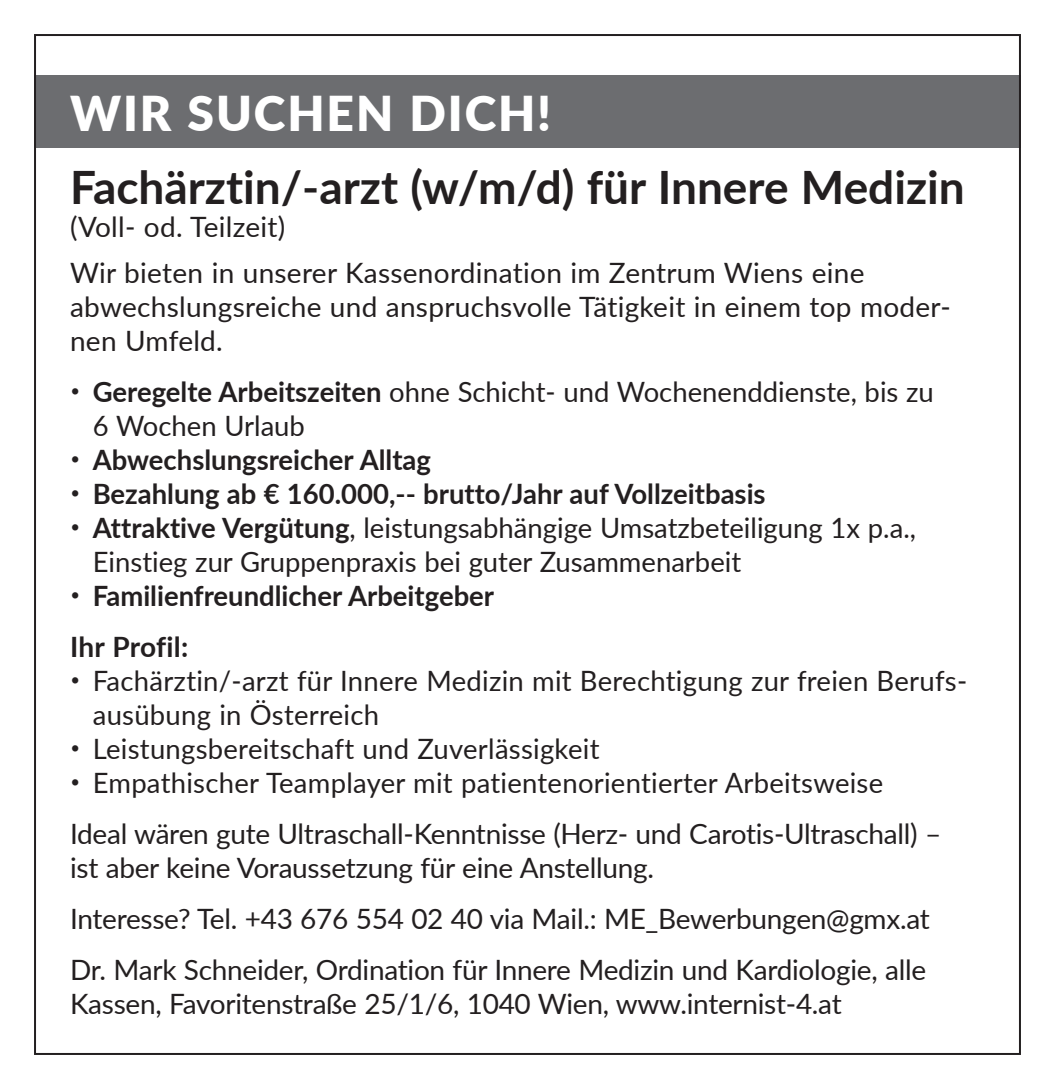
<style>
.page{position:relative;width:1055px;height:1089px;background:#fff}
.page>*{position:absolute;margin:0;border:0;box-sizing:border-box;transform-origin:0 0}
.t1{font:900 48px "Lato";letter-spacing:.04em;color:#fff}
.t2{font:700 46px "Lato";color:#231f20}
.t3{font:28px/34px "Lato";color:#231f20}
.t4{font:700 28px/51.2px "Lato";color:#231f20}
.s1{font-family:"Aller";font-weight:300}
.s2{font-weight:700}
</style>
<div class="page">
<div style="left:34px;top:75px;width:986px;height:73px;background:#6c6d70"></div>
<h1 class="t1" style="left:70px;top:78px;width:483px">WIR SUCHEN DICH!</h1>
<h2 class="t2" style="left:70px;top:153px;width:896px">Fachärztin/-arzt (w/m/d) für Innere Medizin</h2>
<p class="t3" style="left:70px;top:203px;width:796px;line-height:45.2px">(Voll- od. Teilzeit)<br>Wir bieten in unserer Kassenordination im Zentrum Wiens eine</p>
<p class="t3" style="left:70px;top:288px;width:882px">abwechslungsreiche und anspruchsvolle Tätigkeit in einem top moder&shy;nen Umfeld.</p>
<p class="t3" style="left:93px;top:373px;width:842px;text-indent:-23px"><span class="s1">•</span> <span class="s2">Geregelte Arbeitszeiten</span> ohne Schicht- und Wochenenddienste, bis zu<br>6 Wochen Urlaub</p>
<p class="t4" style="left:70px;top:432px;width:362px"><span class="s1">•</span> Abwechslungsreicher Alltag</p>
<p class="t4" style="left:70px;top:466px;width:697px"><span class="s1">•</span> Bezahlung ab € 160.000,-- brutto/Jahr auf Vollzeitbasis</p>
<p class="t3" style="left:93px;top:509px;width:824px;text-indent:-23px"><span class="s1">•</span> <span class="s2">Attraktive Vergütung</span>, leistungsabhängige Umsatzbeteiligung 1x p.a.,<br>Einstieg zur Gruppenpraxis bei guter Zusammenarbeit</p>
<p class="t4" style="left:70px;top:568px;width:425px"><span class="s1">•</span> Familienfreundlicher Arbeitgeber<br>Ihr Profil:</p>
<p class="t3" style="left:93px;top:662px;width:876px;text-indent:-23px"><span class="s1">•</span> Fachärztin/-arzt für Innere Medizin mit Berechtigung zur freien Berufs&shy;ausübung in Österreich</p>
<p class="t3" style="left:70px;top:730px;width:531px"><span class="s1">•</span> Leistungsbereitschaft und Zuverlässigkeit</p>
<p class="t3" style="left:70px;top:756px;width:872px;line-height:51.2px"><span class="s1">•</span> Empathischer Teamplayer mit patientenorientierter Arbeitsweise<br>Ideal wären gute Ultraschall-Kenntnisse (Herz- und Carotis-Ultraschall) –</p>
<p class="t3" style="left:70px;top:841px;width:861px;line-height:51.2px">ist aber keine Voraussetzung für eine Anstellung.<br>Interesse? Tel. +43 676 554 02 40 via Mail.: ME_Bewerbungen@gmx.at<br>Dr. Mark Schneider, Ordination für Innere Medizin und Kardiologie, alle</p>
<p class="t3" style="left:70px;top:985px;width:773px">Kassen, Favoritenstraße 25/1/6, 1040 Wien, www.internist-4.at</p>
</div>
